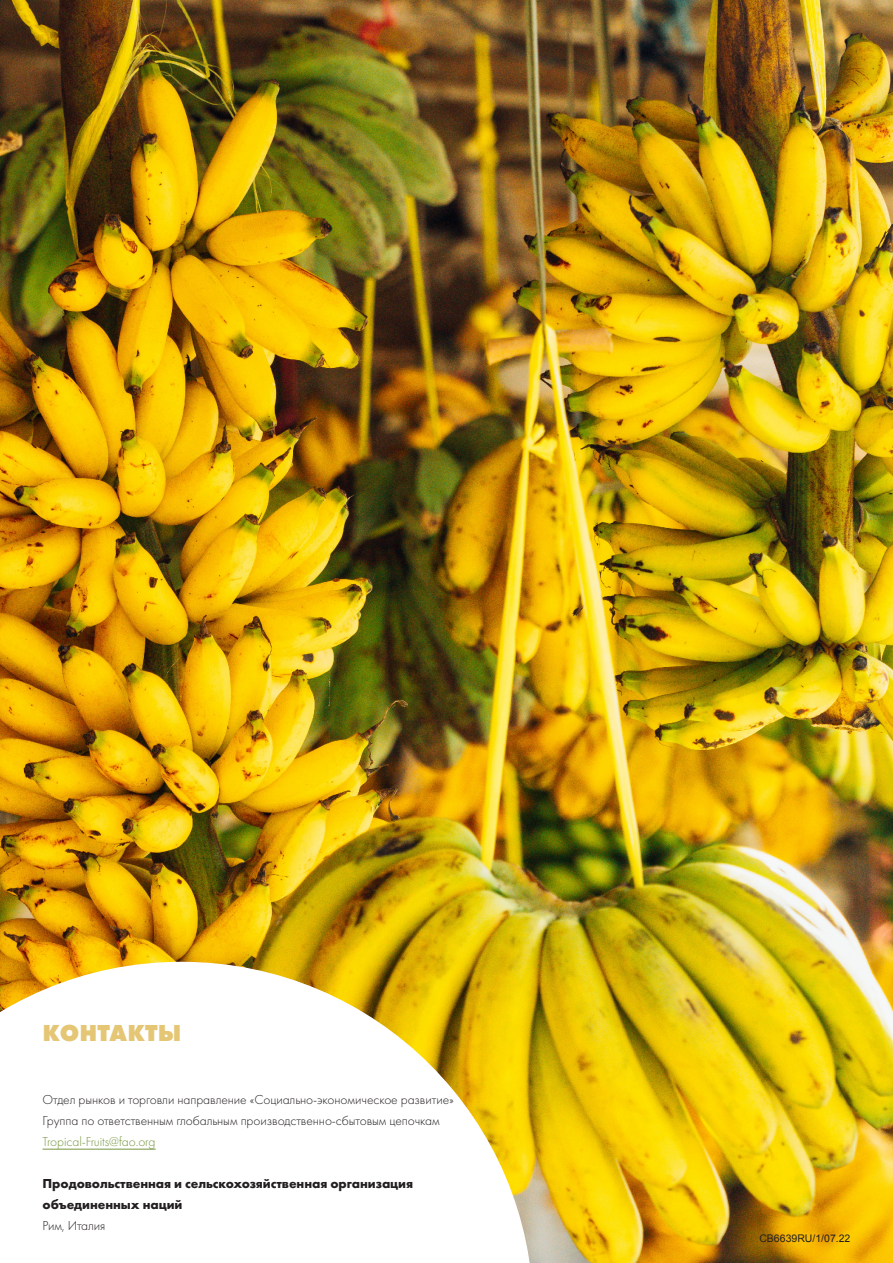
<style>
.page{position:relative;width:893px;height:1263px;background:#fff}
.page>*{position:absolute;margin:0;border:0;box-sizing:border-box;transform-origin:0 0}
.Contact{font:800 24px "Futura PT";letter-spacing:.005em;color:#e4c675}
.Contact_info{font:300 13.5px/21px "Futura PT";letter-spacing:-.005em;color:#231f20}
.Contact_info-2{font:700 13.5px "Futura PT";letter-spacing:-.005em;color:#231f20}
.t1{font:10.5px "Arial";color:#231f20}
.s1{color:#74963d}
</style>
<div class="page">
<img style="left:0;top:0;width:893px;height:1263px">
<svg style="left:0;top:962px;width:533px;height:301px"></svg>
<hr style="left:43px;top:1149px;width:113px;height:1px;background:#74963d">
<p class="Contact" style="left:43px;top:1018px;width:140px">КОНТАКТЫ</p>
<p class="Contact_info" style="left:43px;top:1089px;width:413px">Отдел рынков и торговли направление «Социально-экономическое развитие»</p>
<p class="Contact_info" style="left:43px;top:1110px;width:399px">Группа по ответственным глобальным производственно-сбытовым цепочкам<br><span class="s1">Tropical-Fruits@fao.org</span></p>
<p class="Contact_info-2" style="left:43px;top:1175px;width:372px">Продовольственная и сельскохозяйственная организация</p>
<p class="Contact_info-2" style="left:43px;top:1196px;width:141px">объединенных наций</p>
<p class="Contact_info" style="left:43px;top:1215px;width:64px">Рим, Италия</p>
<p class="t1" style="left:759px;top:1231px;width:93px">CB6639RU/1/07.22</p>
</div>
